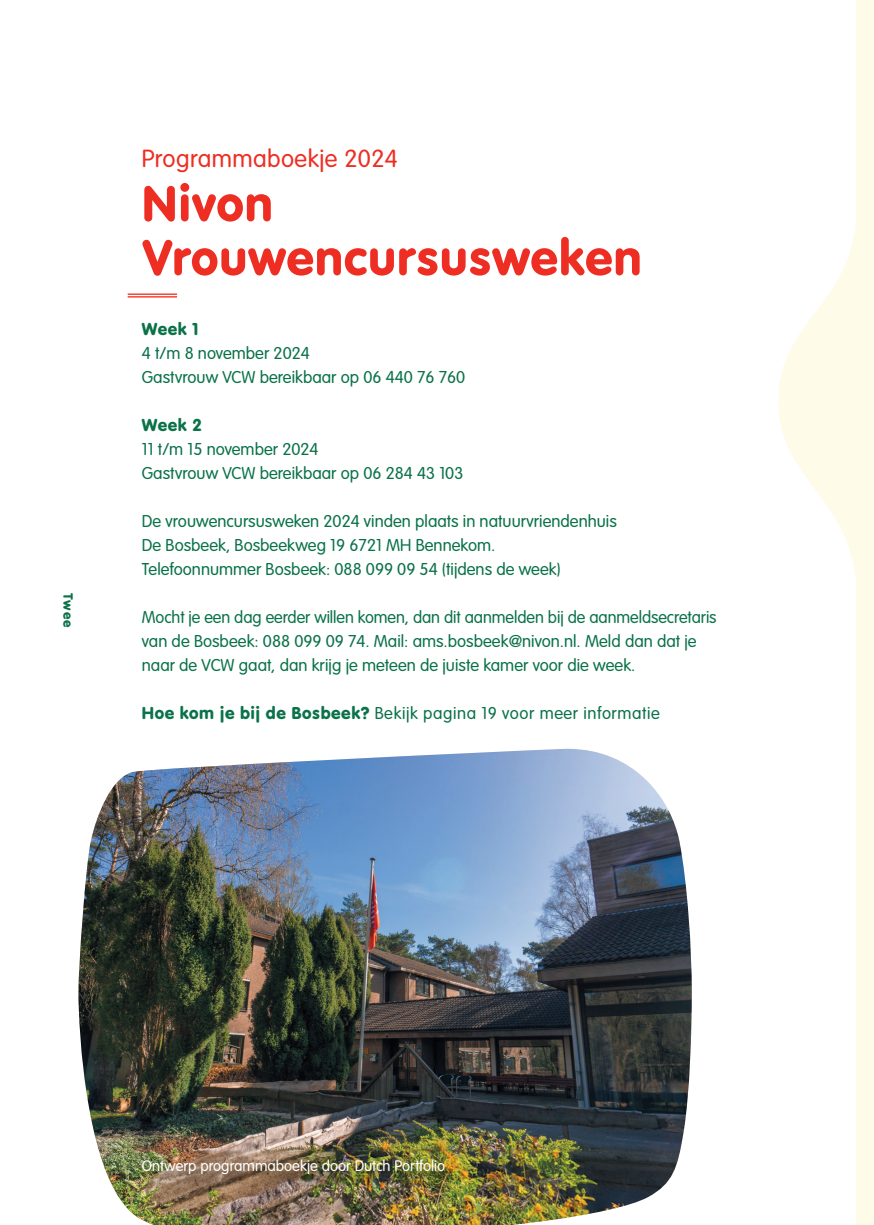
<style>
.page{position:relative;width:874px;height:1225px;background:#fff}
.page>*{position:absolute;margin:0;border:0;box-sizing:border-box;transform-origin:0 0}
.t1{font:52px/54px "VAG Rundschrift D";letter-spacing:.01em;color:#ee2e22}
.t2{font:300 26px "VAG Rundschrift D";letter-spacing:.015em;color:#ee2e22}
.t3{font:300 18px/24px "VAG Rundschrift D";color:#0a7249}
.t4{font:300 18px "VAG Rundschrift D";letter-spacing:.03em;color:#0a7249}
.t5{font:18px "VAG Rundschrift D";letter-spacing:.03em;color:#0a7249}
.t6{font:300 16px "VAG Rundschrift D";color:#fff}
.t7{font:14px "VAG Rundschrift D";color:#0a7249}
.s1{font-weight:400}
</style>
<div class="page">
<div style="left:856px;top:0;width:17px;height:1225px;background:#fefbe8"></div>
<hr style="left:128px;top:293px;width:49px;height:2px;background:#ee2e22">
<hr style="left:128px;top:296px;width:49px;height:1px;background:#ee2e22">
<svg style="left:778px;top:225px;width:78px;height:352px"></svg>
<img style="left:78px;top:749px;width:613px;height:476px">
<img style="left:140px;top:1157px;width:323px;height:36px">
<p class="t7" style="left:76px;top:593px;width:36px;rotate:90deg">Twee</p>
<h2 class="t2" style="left:142px;top:144px;width:257px">Programmaboekje 2024</h2>
<h1 class="t1" style="left:142px;top:177px;width:501px">Nivon<br>Vrouwencursusweken</h1>
<p class="t5" style="left:142px;top:318px;width:59px">Week 1</p>
<p class="t3" style="left:142px;top:342px;width:325px">4 t/m 8 november 2024<br>Gastvrouw VCW bereikbaar op 06 440 76 760</p>
<p class="t5" style="left:142px;top:414px;width:62px">Week 2</p>
<p class="t3" style="left:142px;top:438px;width:323px">11 t/m 15 november 2024<br>Gastvrouw VCW bereikbaar op 06 284 43 103</p>
<p class="t3" style="left:142px;top:510px;width:476px">De vrouwencursusweken 2024 vinden plaats in natuurvriendenhuis<br>De Bosbeek, Bosbeekweg 19 6721 MH Bennekom.<br>Telefoonnummer Bosbeek: 088 099 09 54 (tijdens de week)</p>
<p class="t3" style="left:142px;top:606px;width:576px">Mocht je een dag eerder willen komen, dan dit aanmelden bij de aanmeld secretaris van de Bosbeek: 088 099 09 74. Mail: ams.bosbeek@nivon.nl. Meld dan dat je naar de VCW gaat, dan krijg je meteen de juiste kamer voor die week.</p>
<p class="t4" style="left:142px;top:703px;width:519px"><span class="s1">Hoe kom je bij de Bosbeek?</span> Bekijk pagina 19 voor meer informatie</p>
<p class="t6" style="left:142px;top:1157px;width:305px">Ontwerp programmaboekje door Dutch Portfolio</p>
</div>
